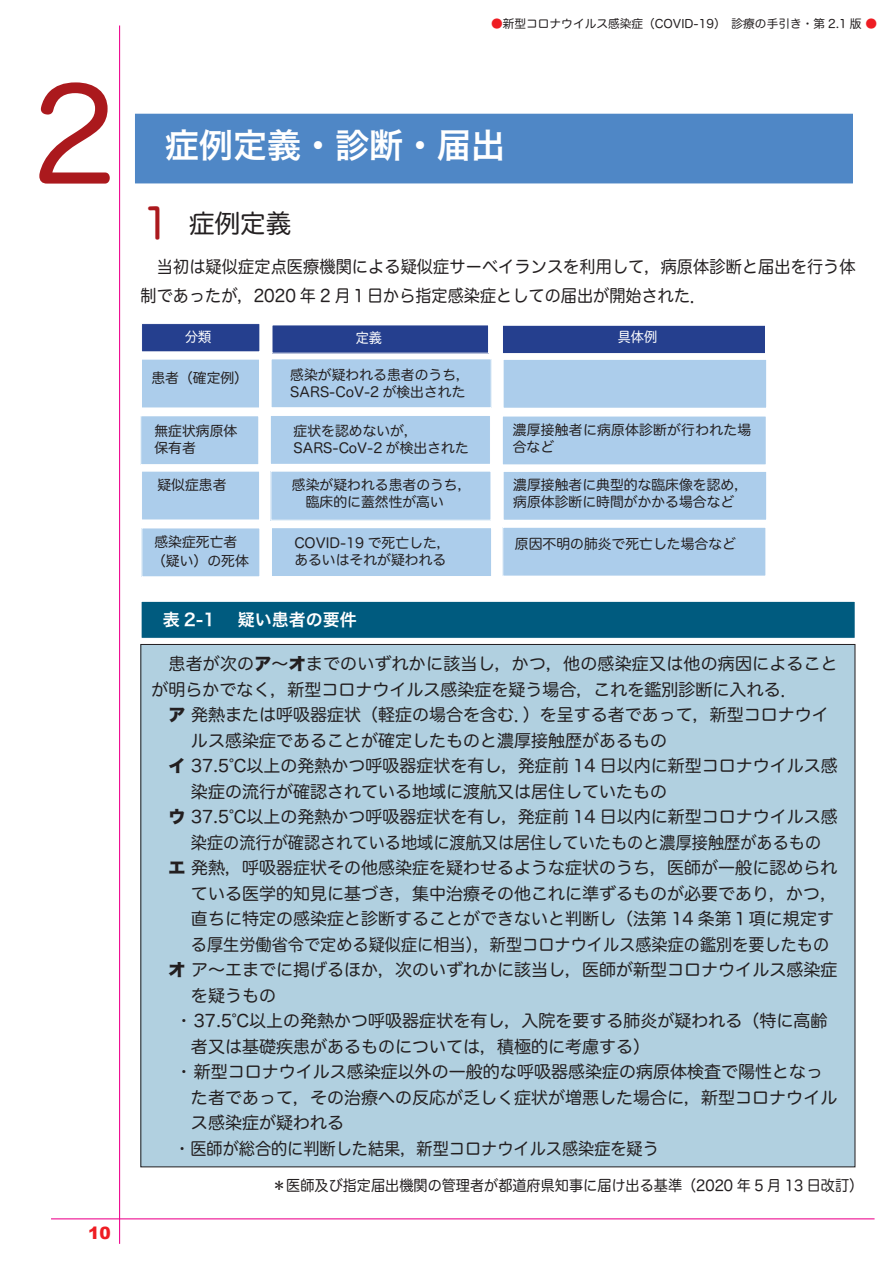
<style>
.page{position:relative;width:893px;height:1263px;background:#fff}
.page>*{position:absolute;margin:0;border:0;box-sizing:border-box;transform-origin:0 0}
.t1{font:127.5px "Hira Maru Pro N W4";color:#ab191d}
.t2{font:42.45px "Hira Maru Pro N W4";color:#ab191d}
.t3{font:34.05px "Hira Kaku Pro W6";color:#fff}
.t4{font:25.5px "Hira Maru Pro N W4";color:#231f20}
.t5{font:16.95px/25.5px "Hira Maru Pro N W4";color:#231f20}
.t6{font:16.95px/29.7px "Hira Maru Pro N W4";color:#231f20;scale:.95 1}
.t7{font:16.95px "Hiragino Sans W6";color:#fff}
.t8{font:900 16.95px "Arial";color:#ee1d23}
.t9{font:14.85px "Hira Maru Pro W4";color:#231f20;scale:.95 1}
.t10{font:13.8px/17px "Hira Maru Pro N W4";color:#231f20}
.t11{font:13.8px "Hira Maru Pro N W4";color:#fff;scale:.95 1}
.t12{font:11.7px "Hira Maru Pro N W4";color:#231f20}
.s1{color:#ee1d23}
.s2{font-family:"Hira Kaku Std N W8"}
.s3{font-family:"Hira Kaku Std W8"}
</style>
<div class="page">
<hr style="left:119px;top:26px;width:1px;height:1218px;background:#ed028c">
<hr style="left:51px;top:1218px;width:823px;height:1px;background:#ed028c">
<div style="left:141px;top:644px;width:714px;height:523px;background:#b1d0e0"></div>
<div style="left:503px;top:359px;width:264px;height:49px;background:#accdeb"></div>
<div style="left:503px;top:359px;width:264px;height:49px;border:1px solid #fff"></div>
<div style="left:503px;top:471px;width:264px;height:49px;background:#accdeb"></div>
<div style="left:503px;top:471px;width:264px;height:49px;border:1px solid #fff"></div>
<div style="left:502px;top:416px;width:264px;height:49px;background:#accdeb"></div>
<div style="left:502px;top:416px;width:264px;height:49px;border:1px solid #fff"></div>
<div style="left:271px;top:359px;width:220px;height:49px;background:#accdeb"></div>
<div style="left:271px;top:359px;width:220px;height:49px;border:1px solid #fff"></div>
<div style="left:271px;top:471px;width:220px;height:49px;background:#accdeb"></div>
<div style="left:271px;top:471px;width:220px;height:49px;border:1px solid #fff"></div>
<div style="left:270px;top:415px;width:220px;height:49px;background:#accdeb"></div>
<div style="left:270px;top:415px;width:221px;height:49px;border:1px solid #fff"></div>
<div style="left:271px;top:528px;width:221px;height:48px;background:#accdeb"></div>
<div style="left:271px;top:527px;width:221px;height:50px;border:1px solid #fff"></div>
<div style="left:142px;top:471px;width:118px;height:49px;background:#accdeb"></div>
<div style="left:141px;top:471px;width:119px;height:49px;border:1px solid #fff"></div>
<div style="left:141px;top:359px;width:118px;height:49px;background:#accdeb"></div>
<div style="left:141px;top:359px;width:119px;height:49px;border:1px solid #fff"></div>
<div style="left:141px;top:416px;width:118px;height:49px;background:#accdeb"></div>
<div style="left:141px;top:416px;width:118px;height:49px;border:1px solid #fff"></div>
<div style="left:142px;top:528px;width:118px;height:49px;background:#accdeb"></div>
<div style="left:142px;top:528px;width:118px;height:49px;border:1px solid #fff"></div>
<div style="left:135px;top:114px;width:718px;height:69px;background:#4f87c6"></div>
<div style="left:136px;top:114px;width:716px;height:69px;border:1px solid #4f87c6"></div>
<div style="left:142px;top:324px;width:118px;height:28px;background:#253f8e"></div>
<div style="left:141px;top:323px;width:119px;height:29px;border:1px solid #fff"></div>
<div style="left:272px;top:325px;width:216px;height:28px;background:#253f8e"></div>
<div style="left:502px;top:325px;width:263px;height:29px;background:#253f8e"></div>
<div style="left:502px;top:325px;width:264px;height:29px;border:1px solid #fff"></div>
<div style="left:503px;top:527px;width:263px;height:49px;background:#accdeb"></div>
<div style="left:503px;top:527px;width:263px;height:49px;border:1px solid #fff"></div>
<div style="left:143px;top:603px;width:710px;height:33px;background:#005b7f"></div>
<div style="left:141px;top:601px;width:714px;height:37px;border:1px solid #fff"></div>
<p class="t1" style="left:11px;top:24px;width:129px">２</p>
<p class="t8" style="left:88px;top:1221px;width:24px">10</p>
<p class="t12" style="left:468px;top:13px;width:411px"><span class="s1">　　●</span>新型コロナウイルス感染症（COVID-19）　診療の手引き・第 2.1 版 <span class="s1">●</span></p>
<p class="t3" style="left:165px;top:114px;width:342px">症例定義・診断・届出</p>
<p class="t2" style="left:135px;top:186px;width:44px">１</p>
<p class="t6" style="left:141px;top:250px;width:754px">　当初は疑似症定点医療機関による疑似症サーベイランスを利用して，病原体診断と届出を行う体制であったが，2020 年 2 月１日から指定感染症としての届出が開始された．</p>
<p class="t4" style="left:189px;top:201px;width:104px">症例定義</p>
<p class="t11" style="left:185px;top:325px;width:29px">分類</p>
<p class="t11" style="left:356px;top:326px;width:29px">定義</p>
<p class="t11" style="left:618px;top:325px;width:43px">具体例</p>
<p class="t10" style="left:151px;top:369px;width:98px">患者（確定例(</p>
<p class="t10" style="left:290px;top:365px;width:181px">感染が疑われる患者のうち，</p>
<p class="t10" style="left:290px;top:382px;width:177px">SARS-CoV-2 が検出された</p>
<p class="t10" style="left:154px;top:422px;width:84px">無症状病原体</p>
<p class="t10" style="left:154px;top:439px;width:43px">保有者</p>
<p class="t10" style="left:294px;top:422px;width:126px">症状を認めないが，</p>
<p class="t10" style="left:294px;top:439px;width:177px">SARS-CoV-2 が検出された</p>
<p class="t10" style="left:513px;top:420px;width:240px">濃厚接触者に病原体診断が行われた場合など</p>
<p class="t10" style="left:157px;top:475px;width:71px">疑似症患者</p>
<p class="t10" style="left:154px;top:533px;width:84px">感染症死亡者</p>
<p class="t10" style="left:152px;top:552px;width:98px">（疑い）の死体</p>
<p class="t10" style="left:292px;top:475px;width:181px">感染が疑われる患者のうち，</p>
<p class="t10" style="left:306px;top:492px;width:140px">臨床的に蓋然性が高い</p>
<p class="t10" style="left:294px;top:533px;width:158px">COVID-19 で死亡した，</p>
<p class="t10" style="left:294px;top:550px;width:154px">あるいはそれが疑われる</p>
<p class="t10" style="left:513px;top:475px;width:236px">濃厚接触者に典型的な臨床像を認め，</p>
<p class="t10" style="left:513px;top:492px;width:223px">病原体診断に時間がかかる場合など</p>
<p class="t10" style="left:515px;top:534px;width:223px">原因不明の肺炎で死亡した場合など</p>
<p class="t7" style="left:238px;top:605px;width:121px">疑い患者の要件</p>
<p class="t7" style="left:163px;top:605px;width:54px">表 2-1</p>
<p class="t5" style="left:151px;top:650px;width:688px">　患者が次の<span class="s2">ア</span>〜<span class="s2">オ</span>までのいずれかに該当し，かつ，他の感染症又は他の病因によることが明らかでなく，新型コロナウイルス感染症を疑う場合，これを鑑別診断に入れる．</p>
<p class="t5" style="left:168px;top:701px;width:662px"><span class="s2">ア</span>発熱または呼吸器症状（軽症の場合を含む）．を呈する者であって，新型コロナウイ</p>
<p class="t5" style="left:191px;top:726px;width:478px">ルス感染症であることが確定したものと濃厚接触歴があるもの</p>
<p class="t5" style="left:151px;top:752px;width:688px"><span class="s2">　イ</span> 37.5℃以上の発熱かつ呼吸器症状を有し，発症前 14 日以内に新型コロナウイルス感</p>
<p class="t5" style="left:191px;top:777px;width:478px">染症の流行が確認されている地域に渡航又は居住していたもの</p>
<p class="t5" style="left:151px;top:803px;width:688px"><span class="s2">　ウ</span> 37.5℃以上の発熱かつ呼吸器症状を有し，発症前 14 日以内に新型コロナウイルス感</p>
<p class="t6" style="left:191px;top:826px;width:665px">染症の流行が確認されている地域に渡航又は居住していたものと濃厚接触歴があるもの</p>
<p class="t5" style="left:151px;top:854px;width:687px"><span class="s3">　エ</span>発熱，呼吸器症状その他感染症を疑わせるような症状のうち，医師が一般に認められ</p>
<p class="t5" style="left:191px;top:879px;width:648px">ている医学的知見に基づき，集中治療その他これに準ずるものが必要であり，かつ，</p>
<p class="t5" style="left:191px;top:905px;width:644px">直ちに特定の感染症と診断することができないと判断し（法第 14 条第１項に規定す</p>
<p class="t6" style="left:191px;top:928px;width:673px">る厚生労働省令で定める疑似症に相当，）新型コロナウイルス感染症の鑑別を要したもの</p>
<p class="t5" style="left:151px;top:956px;width:687px"><span class="s2">　オ</span>ア〜エまでに掲げるほか，次のいずれかに該当し，医師が新型コロナウイルス感染症</p>
<p class="t5" style="left:191px;top:981px;width:87px">を疑うもの</p>
<p class="t5" style="left:175px;top:1007px;width:654px">・37.5℃以上の発熱かつ呼吸器症状を有し，入院を要する肺炎が疑われる（特に高齢</p>
<p class="t5" style="left:191px;top:1033px;width:461px">者又は基礎疾患があるものについては，積極的に考慮する(</p>
<p class="t5" style="left:175px;top:1058px;width:649px">・新型コロナウイルス感染症以外の一般的な呼吸器感染症の病原体検査で陽性となっ</p>
<p class="t5" style="left:191px;top:1084px;width:648px">た者であって，その治療への反応が乏しく症状が増悪した場合に，新型コロナウイル</p>
<p class="t5" style="left:191px;top:1109px;width:155px">ス感染症が疑われる</p>
<p class="t6" style="left:174px;top:1132px;width:512px">・医師が総合的に判断した結果，新型コロナウイルス感染症を疑う</p>
<p class="t9" style="left:272px;top:1172px;width:624px">＊医師及び指定届出機関の管理者が都道府県知事に届け出る基準（2020 年 5 月 13 日改訂(</p>
</div>
